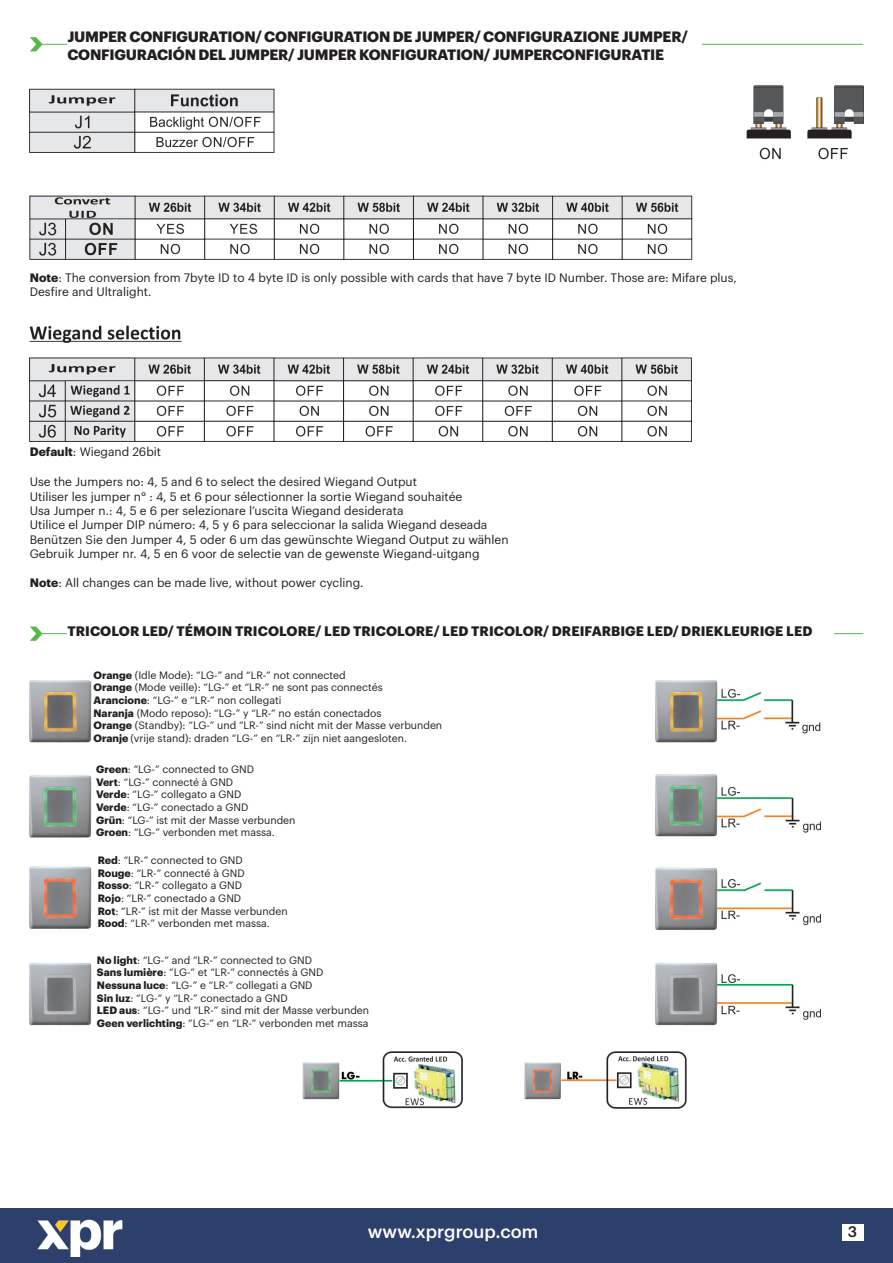
<style>
.page{position:relative;width:893px;height:1263px;background:#fff}
.page>*{position:absolute;margin:0;border:0;box-sizing:border-box;transform-origin:0 0}
.t1{font:500 18px "Graphik";color:#fff}
.t2{font:500 15px "Graphik";color:#231f20}
.megunaslov{font:700 14.7px "Graphik";letter-spacing:-.015em;color:#231f20}
.megunaslov-2{font:700 13.5px "Graphik";letter-spacing:.005em;color:#231f20}
.body{font:12px "Graphik";color:#231f20}
.body-2{font:10.5px "Graphik";color:#231f20}
.s1{font-weight:700}
</style>
<div class="page">
<div style="left:0;top:1209px;width:893px;height:54px;background:#2d406c"></div>
<img style="left:37px;top:1219px;width:86px;height:37px">
<div style="left:842px;top:1225px;width:21px;height:16px;background:#fff"></div>
<svg style="left:30px;top:626px;width:13px;height:15px"></svg>
<svg style="left:30px;top:37px;width:13px;height:14px"></svg>
<hr style="left:41px;top:633px;width:822px;height:1px;background:#56b947">
<hr style="left:41px;top:44px;width:822px;height:1px;background:#56b947">
<div style="left:67px;top:625px;width:766px;height:20px;background:#fff"></div>
<div style="left:67px;top:30px;width:635px;height:37px;background:#fff"></div>
<img style="left:30px;top:680px;width:791px;height:428px">
<img style="left:30px;top:86px;width:833px;height:355px">
<p class="megunaslov" style="left:67px;top:25px;width:622px">JUMPER CONFIGURATION/ CONFIGURATION DE JUMPER/ CONFIGURAZIONE JUMPER/</p>
<p class="megunaslov" style="left:67px;top:43px;width:598px">CONFIGURACIÓN DEL JUMPER/ JUMPER KONFIGURATION/ JUMPERCONFIGURATIE</p>
<p class="body" style="left:30px;top:269px;width:709px"><span class="s1">Note</span>: The conversion from 7byte ID to 4 byte ID is only possible with cards that have 7 byte ID Number. Those are: Mifare plus,</p>
<p class="body" style="left:30px;top:283px;width:123px">Desfire and Ultralight.</p>
<p class="body" style="left:30px;top:443px;width:133px"><span class="s1">Default</span>: Wiegand 26bit</p>
<p class="body" style="left:30px;top:473px;width:389px">Use the Jumpers no: 4, 5 and 6 to select the desired Wiegand Output</p>
<p class="body" style="left:30px;top:487px;width:434px">Utiliser les jumper n° : 4, 5 et 6 pour sélectionner la sortie Wiegand souhaitée</p>
<p class="body" style="left:30px;top:502px;width:375px">Usa Jumper n.: 4, 5 e 6 per selezionare l’uscita Wiegand desiderata</p>
<p class="body" style="left:30px;top:516px;width:459px">Utilice el Jumper DIP número: 4, 5 y 6 para seleccionar la salida Wiegand deseada</p>
<p class="body" style="left:30px;top:530px;width:480px">Benützen Sie den Jumper 4, 5 oder 6 um das gewünschte Wiegand Output zu wählen</p>
<p class="body" style="left:30px;top:545px;width:451px">Gebruik Jumper nr. 4, 5 en 6 voor de selectie van de gewenste Wiegand-uitgang</p>
<p class="body" style="left:30px;top:574px;width:335px"><span class="s1">Note</span>: All changes can be made live, without power cycling.</p>
<p class="megunaslov-2" style="left:67px;top:621px;width:746px">TRICOLOR LED/ TÉMOIN TRICOLORE/ LED TRICOLORE/ LED TRICOLOR/ DREIFARBIGE LED/ DRIEKLEURIGE LED</p>
<p class="body-2" style="left:94px;top:667px;width:254px"><span class="s1">Orange</span> (Idle Mode): “LG-” and “LR-” not connected</p>
<p class="body-2" style="left:94px;top:680px;width:291px"><span class="s1">Orange</span> (Mode veille): “LG-” et “LR-” ne sont pas connectés</p>
<p class="body-2" style="left:94px;top:692px;width:190px"><span class="s1">Arancione</span>: “LG-” e “LR-” non collegati</p>
<p class="body-2" style="left:94px;top:705px;width:289px"><span class="s1">Naranja</span> (Modo reposo): “LG-” y “LR-” no están conectados</p>
<p class="body-2" style="left:94px;top:717px;width:350px"><span class="s1">Orange</span> (Standby): “LG-” und “LR-” sind nicht mit der Masse verbunden</p>
<p class="body-2" style="left:94px;top:730px;width:315px"><span class="s1">Oranje</span> (vrije stand): draden “LG-” en “LR-” zijn niet aangesloten.</p>
<p class="body-2" style="left:96px;top:761px;width:160px"><span class="s1">Green</span>: “LG-” connected to GND</p>
<p class="body-2" style="left:96px;top:774px;width:139px"><span class="s1">Vert</span>: “LG-” connecté à GND</p>
<p class="body-2" style="left:96px;top:787px;width:147px"><span class="s1">Verde</span>: “LG-” collegato a GND</p>
<p class="body-2" style="left:96px;top:799px;width:154px"><span class="s1">Verde</span>: “LG-” conectado a GND</p>
<p class="body-2" style="left:96px;top:812px;width:201px"><span class="s1">Grün</span>: “LG-” ist mit der Masse verbunden</p>
<p class="body-2" style="left:96px;top:824px;width:180px"><span class="s1">Groen</span>: “LG-” verbonden met massa.</p>
<p class="body-2" style="left:98px;top:852px;width:146px"><span class="s1">Red</span>: “LR-” connected to GND</p>
<p class="body-2" style="left:98px;top:865px;width:148px"><span class="s1">Rouge</span>: “LR-” connecté à GND</p>
<p class="body-2" style="left:98px;top:878px;width:146px"><span class="s1">Rosso</span>: “LR-” collegato a GND</p>
<p class="body-2" style="left:98px;top:890px;width:145px"><span class="s1">Rojo</span>: “LR-” conectado a GND</p>
<p class="body-2" style="left:98px;top:903px;width:191px"><span class="s1">Rot</span>: “LR-” ist mit der Masse verbunden</p>
<p class="body-2" style="left:98px;top:915px;width:174px"><span class="s1">Rood</span>: “LR-” verbonden met massa.</p>
<p class="body-2" style="left:97px;top:952px;width:217px"><span class="s1">No light</span>: “LG-” and “LR-” connected to GND</p>
<p class="body-2" style="left:97px;top:965px;width:228px"><span class="s1">Sans lumière</span>: “LG-” et “LR-” connectés à GND</p>
<p class="body-2" style="left:97px;top:977px;width:217px"><span class="s1">Nessuna luce</span>: “LG-” e “LR-” collegati a GND</p>
<p class="body-2" style="left:97px;top:990px;width:192px"><span class="s1">Sin luz</span>: “LG-” y “LR-” conectado a GND</p>
<p class="body-2" style="left:97px;top:1002px;width:274px"><span class="s1">LED aus</span>: “LG-” und “LR-” sind mit der Masse verbunden</p>
<p class="body-2" style="left:97px;top:1015px;width:273px"><span class="s1">Geen verlichting</span>: “LG-” en “LR-” verbonden met massa</p>
<h1 class="t1" style="left:368px;top:1218px;width:172px">www.xprgroup.com</h1>
<h2 class="t2" style="left:848px;top:1220px;width:11px">3</h2>
</div>
